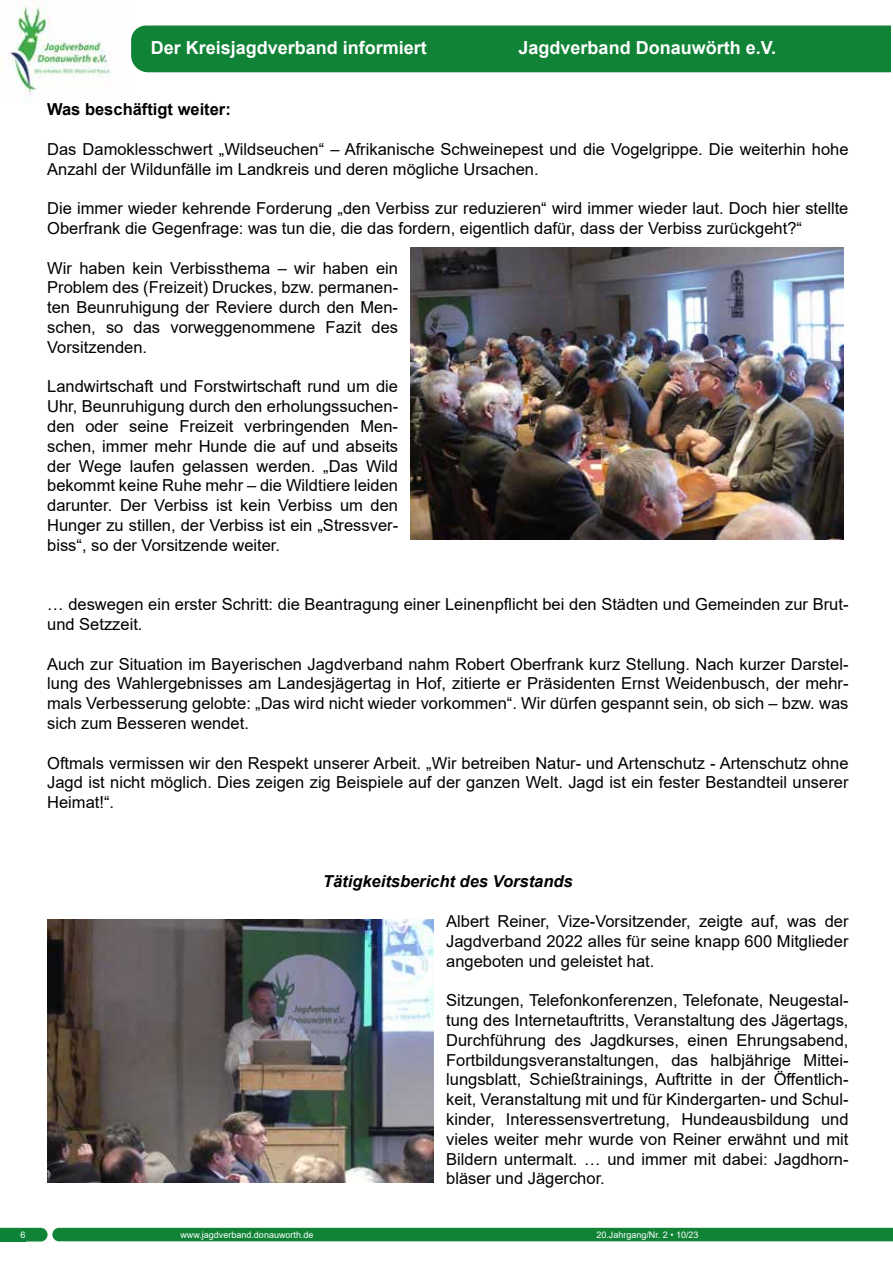
<style>
.page{position:relative;width:893px;height:1263px;background:#fff}
.page>*{position:absolute;margin:0;border:0;box-sizing:border-box;transform-origin:0 0}
.t1{font:700 18px "Arial";color:#fff}
.t2{font:16.5px/19.8px "Arial";color:#000;text-align:justify}
.t3{font:italic 700 16.5px "Arial";color:#000}
.t4{font:700 16.5px "Arial";color:#000}
.t5{font:9px "Arial";color:#fff}
</style>
<div class="page">
<div style="left:131px;top:26px;width:760px;height:46px;background:#108337"></div>
<div style="left:0;top:1228px;width:893px;height:13px;background:#108337"></div>
<img style="left:0;top:5px;width:112px;height:95px">
<img style="left:411px;top:248px;width:432px;height:291px">
<img style="left:48px;top:919px;width:385px;height:264px">
<div style="left:0;top:1231px;width:26px;height:10px;background:#0c8437"></div>
<p class="t1" style="left:151px;top:35px;width:278px">Der Kreisjagdverband informiert</p>
<p class="t1" style="left:519px;top:35px;width:259px">Jagdverband Donauwörth e.V.</p>
<p class="t4" style="left:47px;top:98px;width:185px">Was beschäftigt weiter:</p>
<p class="t2" style="left:47px;top:139px;width:803px">Das Damoklesschwert „Wildseuchen“ – Afrikanische Schweinepest und die Vogelgrippe. Die weiterhin hohe<br>Anzahl der Wildunfälle im Landkreis und deren mögliche Ursachen.</p>
<p class="t2" style="left:47px;top:198px;width:803px">Die immer wieder kehrende Forderung „den Verbiss zur reduzieren“ wird immer wieder laut. Doch hier stellte<br>Oberfrank die Gegenfrage: was tun die, die das fordern, eigentlich dafür, dass der Verbiss zurückgeht?“</p>
<p class="t2" style="left:47px;top:258px;width:352px">Wir haben kein Verbissthema – wir haben ein Problem des (Freizeit) Druckes, bzw. permanen&shy;ten Beunruhigung der Reviere durch den Men&shy;schen, so das vorweggenommene Fazit des Vorsitzenden.</p>
<p class="t2" style="left:47px;top:376px;width:352px">Landwirtschaft und Forstwirtschaft rund um die Uhr, Beunruhigung durch den erholungssuchen&shy;den oder seine Freizeit verbringenden Men&shy;schen, immer mehr Hunde die auf und abseits der Wege laufen gelassen werden. „Das Wild bekommt keine Ruhe mehr – die Wildtiere leiden darunter. Der Verbiss ist kein Verbiss um den Hunger zu stillen, der Verbiss ist ein „Stressver&shy;biss“, so der Vorsitzende weiter.</p>
<p class="t2" style="left:47px;top:594px;width:803px">… deswegen ein erster Schritt: die Beantragung einer Leinenpflicht bei den Städten und Gemeinden zur Brut&shy;und Setzzeit.</p>
<p class="t2" style="left:47px;top:654px;width:803px">Auch zur Situation im Bayerischen Jagdverband nahm Robert Oberfrank kurz Stellung. Nach kurzer Darstel&shy;lung des Wahlergebnisses am Landesjägertag in Hof, zitierte er Präsidenten Ernst Weidenbusch, der mehr&shy;mals Verbesserung gelobte: „Das wird nicht wieder vorkommen“. Wir dürfen gespannt sein, ob sich – bzw. was sich zum Besseren wendet.</p>
<p class="t2" style="left:47px;top:753px;width:803px">Oftmals vermissen wir den Respekt unserer Arbeit. „Wir betreiben Natur- und Artenschutz - Artenschutz ohne Jagd ist nicht möglich. Dies zeigen zig Beispiele auf der ganzen Welt. Jagd ist ein fester Bestandteil unserer Heimat!“.</p>
<p class="t5" style="left:21px;top:1228px;width:7px">6</p>
<p class="t5" style="left:20px;top:1229px;width:7px">8</p>
<p class="t3" style="left:323px;top:870px;width:251px">Tätigkeitsbericht des Vorstands</p>
<p class="t2" style="left:446px;top:911px;width:404px">Albert Reiner, Vize-Vorsitzender, zeigte auf, was der Jagdverband 2022 alles für seine knapp 600 Mitglieder angeboten und geleistet hat.</p>
<p class="t2" style="left:446px;top:990px;width:404px">Sitzungen, Telefonkonferenzen, Telefonate, Neugestal&shy;tung des Internetauftritts, Veranstaltung des Jägertags, Durchführung des Jagdkurses, einen Ehrungsabend, Fortbildungsveranstaltungen, das halbjährige Mittei&shy;lungsblatt, Schießtrainings, Auftritte in der Öffentlich&shy;keit, Veranstaltung mit und für Kindergarten- und Schul&shy;kinder, Interessensvertretung, Hundeausbildung und vieles weiter mehr wurde von Reiner erwähnt und mit Bildern untermalt. … und immer mit dabei: Jagdhorn&shy;bläser und Jägerchor.</p>
<p class="t5" style="left:180px;top:1228px;width:135px">www.jagdverband.donauworth.de</p>
<p class="t5" style="left:596px;top:1228px;width:104px">20.Jahrgang/Nr. 2 • 10/23</p>
</div>
